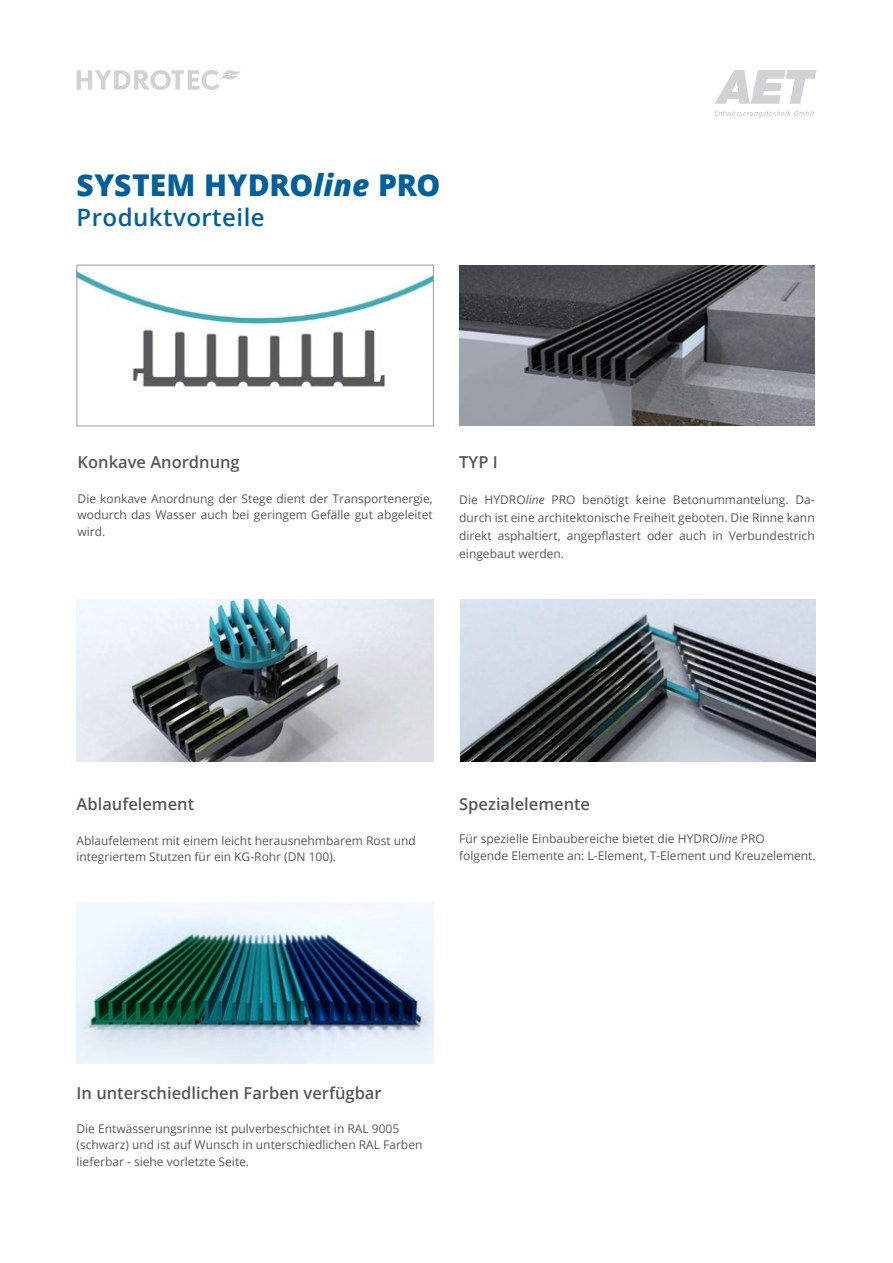
<style>
.page{position:relative;width:893px;height:1263px;background:#fff}
.page>*{position:absolute;margin:0;border:0;box-sizing:border-box;transform-origin:0 0}
.t1{font:800 30px "Open Sans";letter-spacing:-.005em;color:#00609c}
.t2{font:600 24px "Open Sans";letter-spacing:.02em;color:#00609c}
.t3{font:600 16.5px "Open Sans";color:#575756}
.t4{font:12px/16.5px "Open Sans";color:#575756}
.s1{font-style:italic}
</style>
<div class="page">
<img style="left:79px;top:272px;width:353px;height:115px">
<div style="left:77px;top:265px;width:357px;height:161px;border:1px solid #9d9d9c"></div>
<img style="left:460px;top:265px;width:354px;height:161px">
<img style="left:77px;top:600px;width:356px;height:161px">
<img style="left:461px;top:600px;width:354px;height:161px">
<img style="left:77px;top:902px;width:356px;height:162px">
<svg style="left:77px;top:70px;width:163px;height:20px"></svg>
<svg style="left:715px;top:70px;width:101px;height:34px"></svg>
<svg style="left:714px;top:110px;width:100px;height:8px"></svg>
<h1 class="t1" style="left:77px;top:162px;width:365px">SYSTEM HYDRO<span class="s1">line</span> PRO</h1>
<h2 class="t2" style="left:77px;top:201px;width:190px">Produktvorteile</h2>
<h3 class="t3" style="left:78px;top:451px;width:164px">Konkave Anordnung</h3>
<p class="t4" style="left:78px;top:490px;width:357px;text-align:justify">Die konkave Anordnung der Stege dient der Transportenergie, wodurch das Wasser auch bei geringem Gefälle gut abgeleitet wird.</p>
<h3 class="t3" style="left:459px;top:451px;width:40px">TYP I</h3>
<p class="t4" style="left:459px;top:490px;width:357px;line-height:18px;text-align:justify">Die HYDRO<span class="s1">line</span> PRO benötigt keine Betonummantelung. Da&shy;durch ist eine architektonische Freiheit geboten. Die Rinne kann direkt asphaltiert, angepflastert oder auch in Verbundestrich eingebaut werden.</p>
<h3 class="t3" style="left:77px;top:793px;width:119px">Ablaufelement</h3>
<p class="t4" style="left:77px;top:832px;width:341px">Ablaufelement mit einem leicht herausnehmbarem Rost und integriertem Stutzen für ein KG-Rohr (DN 100).</p>
<h3 class="t3" style="left:459px;top:793px;width:132px">Spezialelemente</h3>
<p class="t4" style="left:459px;top:830px;width:358px">Für spezielle Einbaubereiche bietet die HYDRO<span class="s1">line</span> PRO folgende Elemente an: L-Element, T-Element und Kreuzelement.</p>
<h3 class="t3" style="left:77px;top:1082px;width:307px">In unterschiedlichen Farben verfügbar</h3>
<p class="t4" style="left:77px;top:1120px;width:347px">Die Entwässerungsrinne ist pulverbeschichtet in RAL 9005 (schwarz) und ist auf Wunsch in unterschiedlichen RAL Farben lieferbar - siehe vorletzte Seite.</p>
</div>
